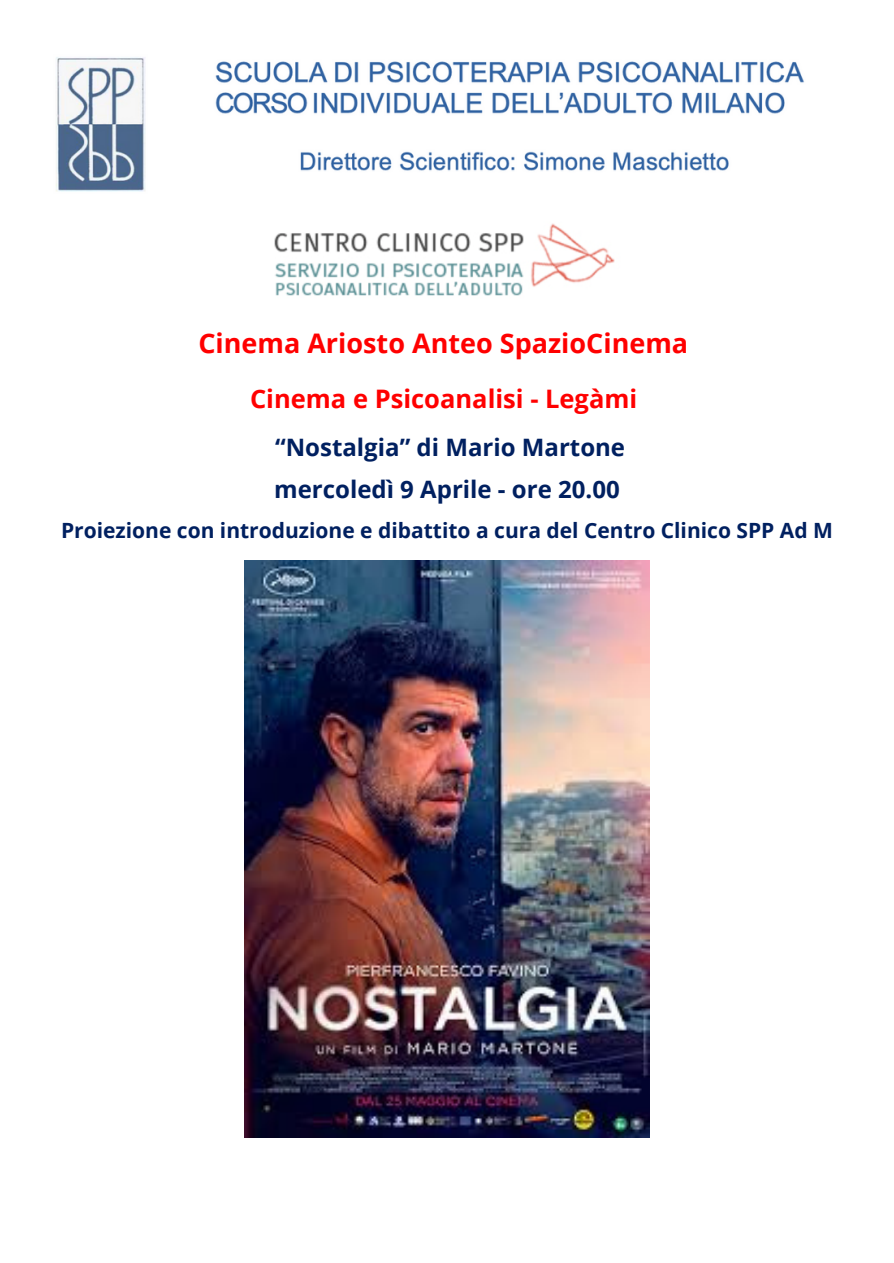
<style>
.page{position:relative;width:894px;height:1263px;background:#fff}
.page>*{position:absolute;margin:0;border:0;box-sizing:border-box;transform-origin:0 0}
.t1{font:700 27px "Open Sans";color:#f00}
.t2{font:700 25.5px "Open Sans";color:#f00}
.t3{font:700 24px "Open Sans";color:#002060}
.t4{font:700 21px "Open Sans";color:#002060}
</style>
<div class="page">
<img style="left:56px;top:57px;width:748px;height:135px">
<img style="left:274px;top:223px;width:341px;height:73px">
<img style="left:244px;top:560px;width:405px;height:577px">
<h1 class="t1" style="left:198px;top:324px;width:491px">Cinema Ariosto Anteo SpazioCinema</h1>
<h2 class="t2" style="left:250px;top:381px;width:388px">Cinema e Psicoanalisi - Legàmi</h2>
<p class="t3" style="left:275px;top:430px;width:351px">“Nostalgia” di Mario Martone</p>
<p class="t3" style="left:274px;top:473px;width:347px">mercoledì 9 Aprile - ore 20.00</p>
<h3 class="t4" style="left:61px;top:515px;width:773px">Proiezione con introduzione e dibattito a cura del Centro Clinico SPP Ad M</h3>
</div>
